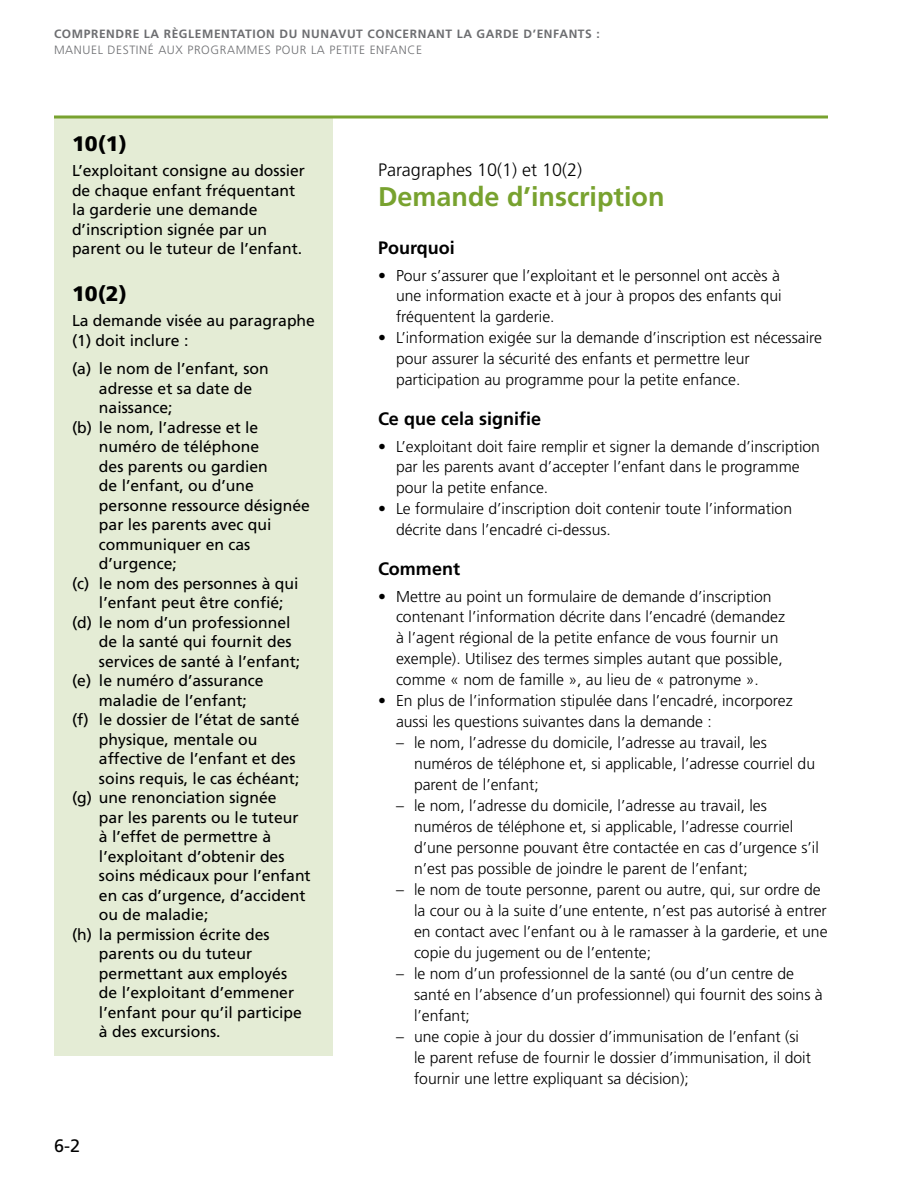
<style>
.page{position:relative;width:918px;height:1188px;background:#fff}
.page>*{position:absolute;margin:0;border:0;box-sizing:border-box;transform-origin:0 0}
.t1{font:700 27px "Frutiger LT Std";color:#78a22f}
.t2{font:900 21px "Frutiger LT Std";color:#000}
.t3{font:700 18px "Frutiger LT Std";color:#000}
.t4{font:300 18px "Frutiger LT Std";color:#000}
.t5{font:18px "Frutiger LT Std";color:#000}
.t6{font:300 15.75px/21px "Frutiger LT Std";color:#000}
.t7{font:15.75px/19.5px "Frutiger LT Std";color:#000}
.t8{font:700 12px "Frutiger LT Std";letter-spacing:.05em;color:#6d6e71}
.t9{font:300 12px "Frutiger LT Std";letter-spacing:.05em;color:#6d6e71}
</style>
<div class="page">
<div style="left:54px;top:117px;width:279px;height:938px;background:#e4ecd5"></div>
<hr style="left:54px;top:116px;width:774px;height:2px;background:#78a22f">
<p class="t8" style="left:54px;top:27px;width:547px">COMPRENDRE LA RÈGLEMENTATION DU NUNAVUT CONCERNANT LA GARDE D’ENFANTS :</p>
<p class="t9" style="left:54px;top:43px;width:370px">MANUEL DESTINÉ AUX PROGRAMMES POUR LA PETITE ENFANCE</p>
<h2 class="t2" style="left:72px;top:131px;width:56px">10(1)</h2>
<p class="t7" style="left:72px;top:161px;width:235px">L’exploitant consigne au dossier de chaque enfant fréquentant la garderie une demande d’inscription signée par un parent ou le tuteur de l’enfant.</p>
<h2 class="t2" style="left:72px;top:281px;width:56px">10(2)</h2>
<p class="t7" style="left:72px;top:311px;width:245px">La demande visée au paragraphe (1) doit inclure :</p>
<p class="t7" style="left:72px;top:359px;width:198px">(a) le nom de l’enfant, son</p>
<p class="t7" style="left:99px;top:379px;width:155px">adresse et sa date de</p>
<p class="t7" style="left:99px;top:398px;width:75px">naissance;</p>
<p class="t7" style="left:72px;top:418px;width:188px">(b) le nom, l’adresse et le</p>
<p class="t7" style="left:99px;top:437px;width:162px">numéro de téléphone</p>
<p class="t7" style="left:99px;top:457px;width:170px">des parents ou gardien</p>
<p class="t7" style="left:99px;top:476px;width:156px">de l’enfant, ou d’une</p>
<p class="t7" style="left:99px;top:496px;width:212px">personne ressource désignée</p>
<p class="t7" style="left:99px;top:515px;width:174px">par les parents avec qui</p>
<p class="t7" style="left:99px;top:535px;width:153px">communiquer en cas</p>
<p class="t7" style="left:99px;top:554px;width:79px">d’urgence;</p>
<p class="t7" style="left:72px;top:574px;width:228px">(c) le nom des personnes à qui</p>
<p class="t7" style="left:99px;top:593px;width:186px">l’enfant peut être confié;</p>
<p class="t7" style="left:72px;top:613px;width:220px">(d) le nom d’un professionnel</p>
<p class="t7" style="left:99px;top:632px;width:194px">de la santé qui fournit des</p>
<p class="t7" style="left:99px;top:652px;width:203px">services de santé à l’enfant;</p>
<p class="t7" style="left:72px;top:671px;width:193px">(e) le numéro d’assurance</p>
<p class="t7" style="left:99px;top:691px;width:149px">maladie de l’enfant;</p>
<p class="t7" style="left:72px;top:710px;width:229px">(f) le dossier de l’état de santé</p>
<p class="t7" style="left:99px;top:730px;width:160px">physique, mentale ou</p>
<p class="t7" style="left:99px;top:749px;width:198px">affective de l’enfant et des</p>
<p class="t7" style="left:99px;top:769px;width:202px">soins requis, le cas échéant;</p>
<p class="t7" style="left:72px;top:788px;width:206px">(g) une renonciation signée</p>
<p class="t7" style="left:99px;top:808px;width:201px">par les parents ou le tuteur</p>
<p class="t7" style="left:99px;top:827px;width:174px">à l’effet de permettre à</p>
<p class="t7" style="left:99px;top:847px;width:187px">l’exploitant d’obtenir des</p>
<p class="t7" style="left:99px;top:866px;width:213px">soins médicaux pour l’enfant</p>
<p class="t7" style="left:99px;top:886px;width:208px">en cas d’urgence, d’accident</p>
<p class="t7" style="left:99px;top:905px;width:111px">ou de maladie;</p>
<p class="t7" style="left:72px;top:925px;width:199px">(h) la permission écrite des</p>
<p class="t7" style="left:99px;top:944px;width:155px">parents ou du tuteur</p>
<p class="t7" style="left:99px;top:964px;width:190px">permettant aux employés</p>
<p class="t7" style="left:99px;top:983px;width:197px">de l’exploitant d’emmener</p>
<p class="t7" style="left:99px;top:1003px;width:205px">l’enfant pour qu’il participe</p>
<p class="t7" style="left:99px;top:1022px;width:121px">à des excursions.</p>
<p class="t5" style="left:54px;top:1135px;width:28px">6-2</p>
<p class="t4" style="left:378px;top:159px;width:206px">Paragraphes 10(1) et 10(2)</p>
<h1 class="t1" style="left:378px;top:180px;width:288px">Demande d’inscription</h1>
<p class="t3" style="left:378px;top:237px;width:78px">Pourquoi</p>
<p class="t6" style="left:396px;top:265px;width:387px;text-align:justify;text-indent:-18px">• Pour s’assurer que l’exploitant et le personnel ont accès à une information exacte et à jour à propos des enfants qui fréquentent la garderie.</p>
<p class="t6" style="left:396px;top:328px;width:428px;text-indent:-18px">• L’information exigée sur la demande d’inscription est nécessaire pour assurer la sécurité des enfants et permettre leur participation au programme pour la petite enfance.</p>
<p class="t3" style="left:378px;top:408px;width:165px">Ce que cela signifie</p>
<p class="t6" style="left:396px;top:436px;width:426px;text-indent:-18px">• L’exploitant doit faire remplir et signer la demande d’inscription par les parents avant d’accepter l’enfant dans le programme pour la petite enfance.</p>
<p class="t6" style="left:396px;top:499px;width:398px;text-indent:-18px">• Le formulaire d’inscription doit contenir toute l’information décrite dans l’encadré ci-dessus.</p>
<p class="t3" style="left:378px;top:558px;width:84px">Comment</p>
<p class="t6" style="left:396px;top:586px;width:391px;text-indent:-18px">• Mettre au point un formulaire de demande d’inscription contenant l’information décrite dans l’encadré (demandez à l’agent régional de la petite enfance de vous fournir un exemple). Utilisez des termes simples autant que possible, comme « nom de famille », au lieu de « patronyme ».</p>
<p class="t6" style="left:396px;top:691px;width:398px;text-indent:-18px">• En plus de l’information stipulée dans l’encadré, incorporez aussi les questions suivantes dans la demande :</p>
<p class="t6" style="left:414px;top:733px;width:403px;text-indent:-18px">– le nom, l’adresse du domicile, l’adresse au travail, les numéros de téléphone et, si applicable, l’adresse courriel du parent de l’enfant;</p>
<p class="t6" style="left:414px;top:796px;width:406px;text-indent:-18px">– le nom, l’adresse du domicile, l’adresse au travail, les numéros de téléphone et, si applicable, l’adresse courriel d’une personne pouvant être contactée en cas d’urgence s’il n’est pas possible de joindre le parent de l’enfant;</p>
<p class="t6" style="left:414px;top:880px;width:415px;text-indent:-18px">– le nom de toute personne, parent ou autre, qui, sur ordre de la cour ou à la suite d’une entente, n’est pas autorisé à entrer en contact avec l’enfant ou à le ramasser à la garderie, et une copie du jugement ou de l’entente;</p>
<p class="t6" style="left:414px;top:964px;width:410px;text-indent:-18px">– le nom d’un professionnel de la santé (ou d’un centre de santé en l’absence d’un professionnel) qui fournit des soins à l’enfant;</p>
<p class="t6" style="left:414px;top:1027px;width:399px;text-indent:-18px">– une copie à jour du dossier d’immunisation de l’enfant (si le parent refuse de fournir le dossier d’immunisation, il doit fournir une lettre expliquant sa décision);</p>
</div>
